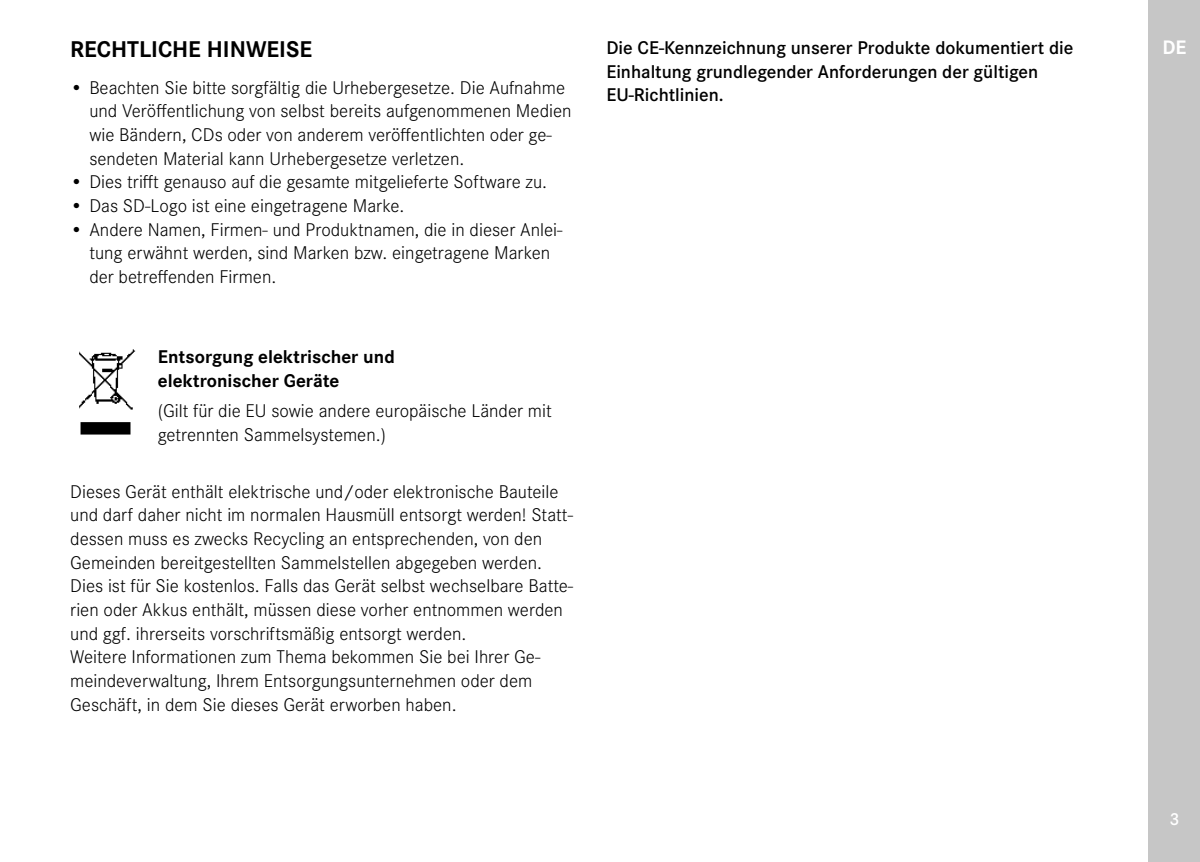
<style>
.page{position:relative;width:1200px;height:862px;background:#fff}
.page>*{position:absolute;margin:0;border:0;box-sizing:border-box;transform-origin:0 0}
.Heading_01{font:700 23.62px "Corporate S";color:#000}
.t1{font:700 20.25px "Corporate S";color:#fff}
.Body_Text{font:300 19.12px/23.6px "Corporate S";color:#000}
.t2{font:600 19.12px/23.6px "Corporate S";color:#000}
.Heading_03{font:700 19.12px/23.6px "Corporate S";color:#000}
.t3{font:600 18px "Corporate S";color:#fff}
</style>
<div class="page">
<div style="left:1148px;top:0;width:51px;height:861px;background:#c6c6c6"></div>
<img style="left:79px;top:349px;width:57px;height:86px">
<p class="Heading_01" style="left:70px;top:31px;width:243px">RECHTLICHE HINWEISE</p>
<p class="Body_Text" style="left:89px;top:74px;width:483px;text-indent:-19px">• Beachten Sie bitte sorgfältig die Urhebergesetze. Die Aufnahme und Veröffentlichung von selbst bereits aufgenommenen Medien wie Bändern, CDs oder von anderem veröffentlichten oder ge&shy;sendeten Material kann Urhebergesetze verletzen.</p>
<p class="Body_Text" style="left:70px;top:169px;width:478px">• Dies trifft genauso auf die gesamte mitgelieferte Software zu.</p>
<p class="Body_Text" style="left:70px;top:193px;width:335px">• Das SD-Logo ist eine eingetragene Marke.</p>
<p class="Body_Text" style="left:89px;top:216px;width:474px;text-indent:-19px">• Andere Namen, Firmen- und Produktnamen, die in dieser Anlei&shy;tung erwähnt werden, sind Marken bzw. eingetragene Marken der betreffenden Firmen.</p>
<p class="Heading_03" style="left:158px;top:343px;width:238px">Entsorgung elektrischer und elektronischer Geräte</p>
<p class="Body_Text" style="left:158px;top:397px;width:395px">(Gilt für die EU sowie andere europäische Länder mit getrennten Sammelsystemen.)</p>
<p class="Body_Text" style="left:70px;top:478px;width:504px">Dieses Gerät enthält elektrische und/oder elektronische Bauteile und darf daher nicht im normalen Hausmüll entsorgt werden! Statt&shy;dessen muss es zwecks Recycling an entsprechenden, von den Gemeinden bereitgestellten Sammelstellen abgegeben werden.<br>Dies ist für Sie kostenlos. Falls das Gerät selbst wechselbare Batte&shy;rien oder Akkus enthält, müssen diese vorher entnommen werden und ggf. ihrerseits vorschriftsmäßig entsorgt werden.</p>
<p class="Body_Text" style="left:70px;top:643px;width:471px">Weitere Informationen zum Thema bekommen Sie bei Ihrer Ge&shy;meindeverwaltung, Ihrem Entsorgungsunternehmen oder dem<br>Geschäft, in dem Sie dieses Gerät erworben haben.</p>
<p class="t2" style="left:606px;top:34px;width:468px">Die CE-Kennzeichnung unserer Produkte dokumentiert die<br>Einhaltung grundlegender Anforderungen der gültigen<br>EU-Richtlinien.</p>
<p class="t1" style="left:1161px;top:32px;width:25px">DE</p>
<p class="t3" style="left:1168px;top:805px;width:11px">3</p>
</div>
